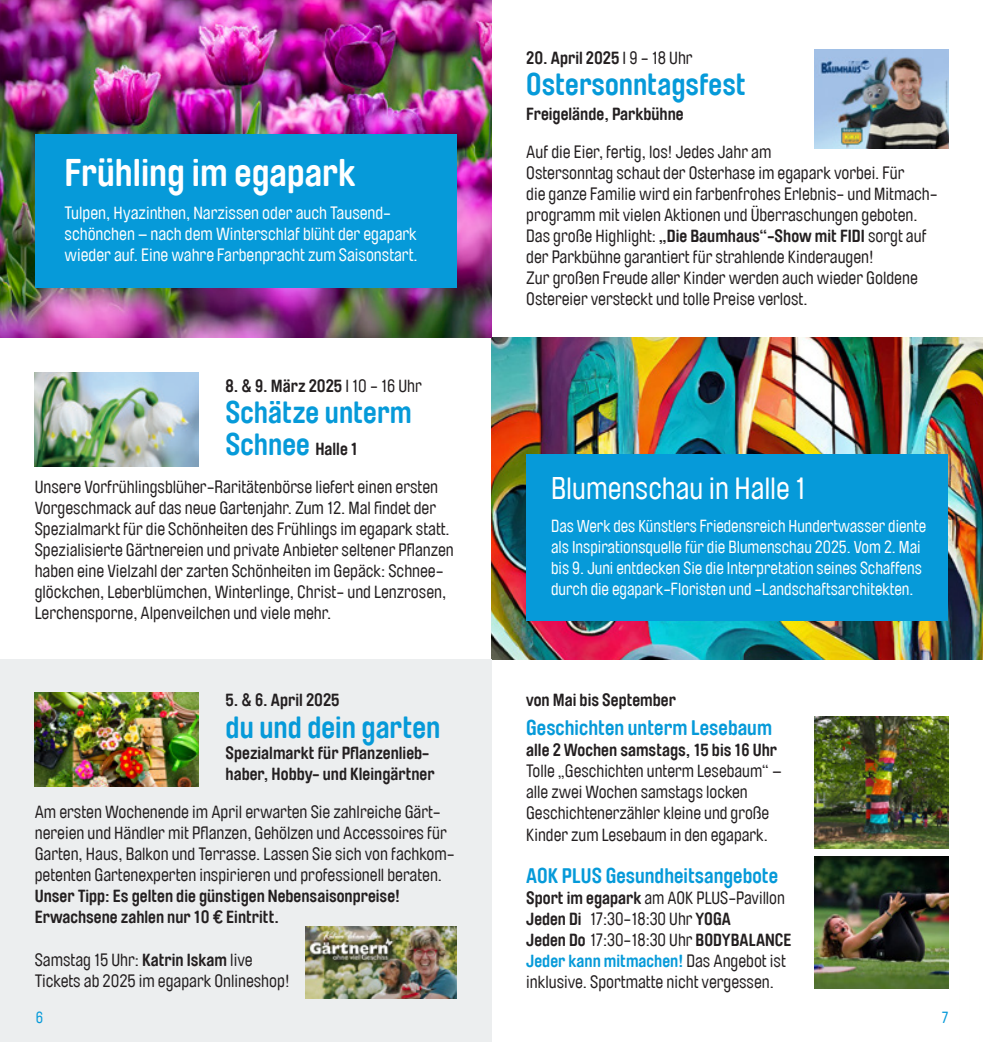
<style>
.page{position:relative;width:983px;height:1042px;background:#fff}
.page>*{position:absolute;margin:0;border:0;box-sizing:border-box;transform-origin:0 0}
.t1{font:700 38.5px "Brauer Neue";color:#fff}
.t2{font:700 30.62px/31.5px "Brauer Neue";color:#069ad9}
.t3{font:30.62px "Brauer Neue";color:#fff}
.t4{font:700 21px "Brauer Neue";color:#069ad9}
.t5{font:17.5px/21px "Brauer Neue";color:#231f20}
.t6{font:700 17.5px/21px "Brauer Neue";color:#231f20}
.t7{font:17.5px/21px "Brauer Neue";color:#fff}
.t8{font:17.15px/21px "Brauer Neue";color:#fff}
.t9{font:15.75px "Brauer Neue";color:#069ad9}
.s1{font-weight:400}
.s2{font-size:17.5px;color:#231f20}
.s3{font-weight:700}
.s4{font-weight:700;color:#069ad9}
</style>
<div class="page">
<img style="left:491px;top:337px;width:491px;height:323px">
<div style="left:526px;top:454px;width:421px;height:166px;background:#069ad9"></div>
<div style="left:0;top:660px;width:491px;height:382px;background:#eceeef"></div>
<img style="left:0;top:0;width:491px;height:337px">
<div style="left:35px;top:134px;width:421px;height:154px;background:#069ad9"></div>
<img style="left:814px;top:50px;width:133px;height:99px">
<img style="left:35px;top:692px;width:163px;height:94px">
<img style="left:35px;top:372px;width:163px;height:94px">
<img style="left:814px;top:717px;width:133px;height:131px">
<img style="left:814px;top:857px;width:133px;height:131px">
<img style="left:306px;top:926px;width:150px;height:73px">
<h1 class="t1" style="left:64px;top:150px;width:293px">Frühling im egapark</h1>
<p class="t7" style="left:64px;top:203px;width:354px">Tulpen, Hyazinthen, Narzissen oder auch Tausend&shy;schönchen – nach dem Winterschlaf blüht der egapark wieder auf. Eine wahre Farbenpracht zum Saisonstart.</p>
<p class="t6" style="left:225px;top:375px;width:198px">8. &amp; 9. März 2025 <span class="s1">I 10 - 16 Uhr</span></p>
<h2 class="t2" style="left:225px;top:397px;width:187px">Schätze unterm<br>Schnee <span class="s2">Halle 1</span></h2>
<p class="t5" style="left:35px;top:477px;width:420px">Unsere Vorfrühlingsblüher-Raritätenbörse liefert einen ersten Vorgeschmack auf das neue Gartenjahr. Zum 12. Mal findet der Spezialmarkt für die Schönheiten des Frühlings im egapark statt.<br>Spezialisierte Gärtnereien und private Anbieter seltener Pflanzen haben eine Vielzahl der zarten Schönheiten im Gepäck: Schnee&shy;glöckchen, Leberblümchen, Winterlinge, Christ- und Lenzrosen, Lerchensporne, Alpenveilchen und viele mehr.</p>
<p class="t6" style="left:225px;top:690px;width:115px">5. &amp; 6. April 2025</p>
<h2 class="t2" style="left:225px;top:712px;width:216px">du und dein garten</h2>
<p class="t6" style="left:225px;top:742px;width:210px">Spezialmarkt für Pflanzenlieb&shy;haber, Hobby- und Kleingärtner</p>
<p class="t5" style="left:35px;top:802px;width:421px">Am ersten Wochenende im April erwarten Sie zahlreiche Gärt&shy;nereien und Händler mit Pflanzen, Gehölzen und Accessoires für Garten, Haus, Balkon und Terrasse. Lassen Sie sich von fachkom&shy;petenten Gartenexperten inspirieren und professionell beraten.</p>
<p class="t6" style="left:35px;top:886px;width:367px">Unser Tipp: Es gelten die günstigen Nebensaisonpreise!<br>Erwachsene zahlen nur 10 € Eintritt.</p>
<p class="t5" style="left:35px;top:949px;width:256px">Samstag 15 Uhr: <span class="s3">Katrin Iskam</span> live<br>Tickets ab 2025 im egapark Onlineshop!</p>
<p class="t9" style="left:36px;top:1008px;width:9px">6</p>
<p class="t6" style="left:526px;top:47px;width:168px">20. April 2025 <span class="s1">I 9 - 18 Uhr</span></p>
<h2 class="t2" style="left:526px;top:69px;width:221px">Ostersonntagsfest</h2>
<p class="t6" style="left:526px;top:103px;width:159px">Freigelände, Parkbühne</p>
<p class="t5" style="left:526px;top:142px;width:413px">Auf die Eier, fertig, los! Jedes Jahr am<br>Ostersonntag schaut der Osterhase im egapark vorbei. Für<br>die ganze Familie wird ein farbenfrohes Erlebnis- und Mitmach&shy;programm mit vielen Aktionen und Überraschungen geboten.<br>Das große Highlight: <span class="s3">„Die Baumhaus“-Show mit FIDI</span> sorgt auf der Parkbühne garantiert für strahlende Kinderaugen!<br>Zur großen Freude aller Kinder werden auch wieder Goldene Ostereier versteckt und tolle Preise verlost.</p>
<h2 class="t3" style="left:551px;top:471px;width:256px">Blumenschau in Halle 1</h2>
<p class="t8" style="left:551px;top:516px;width:376px">Das Werk des Künstlers Friedensreich Hundertwasser diente als Inspirationsquelle für die Blumenschau 2025. Vom 2. Mai bis 9. Juni entdecken Sie die Interpretation seines Schaffens durch die egapark-Floristen und -Landschaftsarchitekten.</p>
<p class="t6" style="left:526px;top:689px;width:151px">von Mai bis September</p>
<p class="t4" style="left:526px;top:716px;width:247px">Geschichten unterm Lesebaum</p>
<p class="t6" style="left:526px;top:740px;width:252px">alle 2 Wochen samstags, 15 bis 16 Uhr</p>
<p class="t5" style="left:526px;top:761px;width:257px">Tolle „Geschichten unterm Lesebaum“ – alle zwei Wochen samstags locken Geschichtenerzähler kleine und große Kinder zum Lesebaum in den egapark.</p>
<p class="t4" style="left:526px;top:863px;width:253px">AOK PLUS Gesundheitsangebote</p>
<p class="t5" style="left:526px;top:887px;width:267px"><span class="s3">Sport im egapark</span> am AOK PLUS-Pavillon <span class="s3">Jeden Di</span> 17:30-18:30 Uhr <span class="s3">YOGA<br>Jeden Do</span> 17:30-18:30 Uhr <span class="s3">BODYBALANCE </span><span class="s4">Jeder kann mitmachen!</span> Das Angebot ist inklusive. Sportmatte nicht vergessen.</p>
<p class="t9" style="left:941px;top:1008px;width:8px">7</p>
</div>
